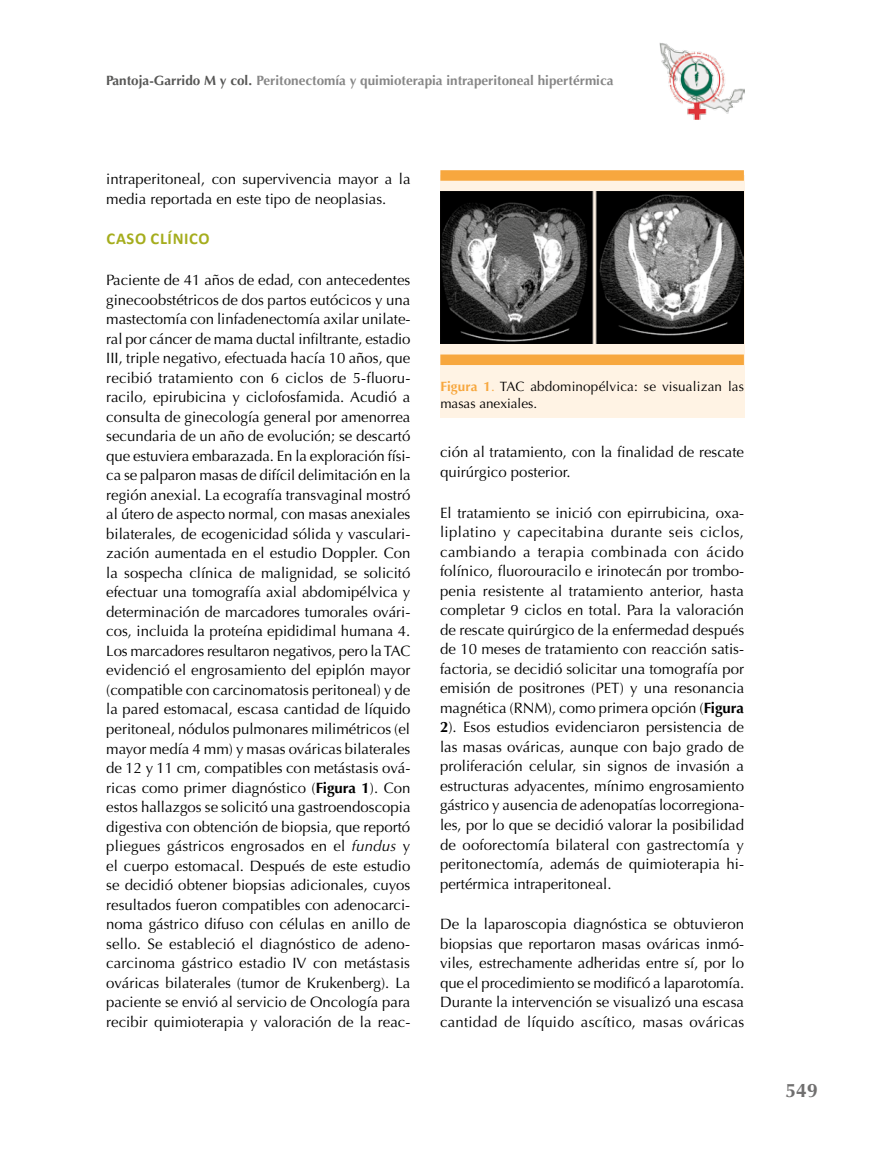
<style>
.page{position:relative;width:893px;height:1149px;background:#fff}
.page>*{position:absolute;margin:0;border:0;box-sizing:border-box;transform-origin:0 0}
.t1{font:700 19.5px "Optima";color:#706f6f}
.t2{font:700 16.5px "Calibri";letter-spacing:.04em;color:#a5ad1d}
.t3{font:15px/19.5px "Optima";color:#000;text-align:justify}
.t4{font:700 13.5px "Optima";color:#878787}
.t5{font:13.5px/16.5px "Optima";letter-spacing:.01em;color:#000}
.s1{color:#575756}
.s2{font-weight:700}
.s3{font-style:italic}
.s4{font-weight:700;color:#f7a73e}
.s5{color:#f7a73e}
</style>
<div class="page">
<div style="left:440px;top:175px;width:304px;height:243px;background:#fff3e4"></div>
<div style="left:440px;top:354px;width:304px;height:11px;background:#f7a73e"></div>
<div style="left:440px;top:170px;width:304px;height:11px;background:#f7a73e"></div>
<img style="left:440px;top:191px;width:304px;height:153px">
<img style="left:659px;top:43px;width:85px;height:76px">
<p class="t4" style="left:106px;top:73px;width:509px"><span class="s1">Pantoja-Garrido M y col.</span> Peritonectomía y quimioterapia intraperitoneal hipertérmica</p>
<p class="t3" style="left:106px;top:169px;width:306px">intraperitoneal, con supervivencia mayor a la media reportada en este tipo de neoplasias.</p>
<p class="t2" style="left:107px;top:228px;width:105px">CASO CLÍNICO</p>
<p class="t3" style="left:106px;top:270px;width:306px">Paciente de 41 años de edad, con antecedentes ginecoobstétricos de dos partos eutócicos y una mastectomía con linfadenectomía axilar unilate&shy;ral por cáncer de mama ductal infiltrante, estadio III, triple negativo, efectuada hacía 10 años, que recibió tratamiento con 6 ciclos de 5-fluoru&shy;racilo, epirubicina y ciclofosfamida. Acudió a consulta de ginecología general por amenorrea secundaria de un año de evolución; se descartó que estuviera embarazada. En la exploración físi&shy;ca se palparon masas de difícil delimitación en la región anexial. La ecografía transvaginal mostró al útero de aspecto normal, con masas anexiales bilaterales, de ecogenicidad sólida y vasculari&shy;zación aumentada en el estudio Doppler. Con la sospecha clínica de malignidad, se solicitó efectuar una tomografía axial abdomipélvica y determinación de marcadores tumorales ovári&shy;cos, incluida la proteína epididimal humana 4.<br>Los marcadores resultaron negativos, pero la TAC evidenció el engrosamiento del epiplón mayor (compatible con carcinomatosis peritoneal) y de la pared estomacal, escasa cantidad de líquido peritoneal, nódulos pulmonares milimétricos (el mayor medía 4 mm) y masas ováricas bilaterales de 12 y 11 cm, compatibles con metástasis ová&shy;ricas como primer diagnóstico (<span class="s2">Figura 1</span>). Con estos hallazgos se solicitó una gastroendoscopia digestiva con obtención de biopsia, que reportó pliegues gástricos engrosados en el <span class="s3">fundus</span> y el cuerpo estomacal. Después de este estudio se decidió obtener biopsias adicionales, cuyos resultados fueron compatibles con adenocarci&shy;noma gástrico difuso con células en anillo de sello. Se estableció el diagnóstico de adeno&shy;carcinoma gástrico estadio IV con metástasis ováricas bilaterales (tumor de Krukenberg). La paciente se envió al servicio de Oncología para recibir quimioterapia y valoración de la reac-</p>
<p class="t5" style="left:440px;top:378px;width:305px"><span class="s4">Figura 1</span><span class="s5">.</span> TAC abdominopélvica: se visualizan las masas anexiales.</p>
<p class="t3" style="left:440px;top:442px;width:306px">ción al tratamiento, con la finalidad de rescate quirúrgico posterior.</p>
<p class="t3" style="left:440px;top:503px;width:306px">El tratamiento se inició con epirrubicina, oxa&shy;liplatino y capecitabina durante seis ciclos, cambiando a terapia combinada con ácido folínico, fluorouracilo e irinotecán por trombo&shy;penia resistente al tratamiento anterior, hasta completar 9 ciclos en total. Para la valoración de rescate quirúrgico de la enfermedad después de 10 meses de tratamiento con reacción satis&shy;factoria, se decidió solicitar una tomografía por emisión de positrones (PET) y una resonancia magnética (RNM), como primera opción (<span class="s2">Figura 2</span>). Esos estudios evidenciaron persistencia de las masas ováricas, aunque con bajo grado de proliferación celular, sin signos de invasión a estructuras adyacentes, mínimo engrosamiento gástrico y ausencia de adenopatías locorregiona&shy;les, por lo que se decidió valorar la posibilidad de ooforectomía bilateral con gastrectomía y peritonectomía, además de quimioterapia hi&shy;pertérmica intraperitoneal.</p>
<p class="t3" style="left:440px;top:914px;width:306px">De la laparoscopia diagnóstica se obtuvieron biopsias que reportaron masas ováricas inmó&shy;viles, estrechamente adheridas entre sí, por lo que el procedimiento se modificó a laparotomía.<br>Durante la intervención se visualizó una escasa cantidad de líquido ascítico, masas ováricas</p>
<h1 class="t1" style="left:785px;top:1079px;width:34px">549</h1>
</div>
